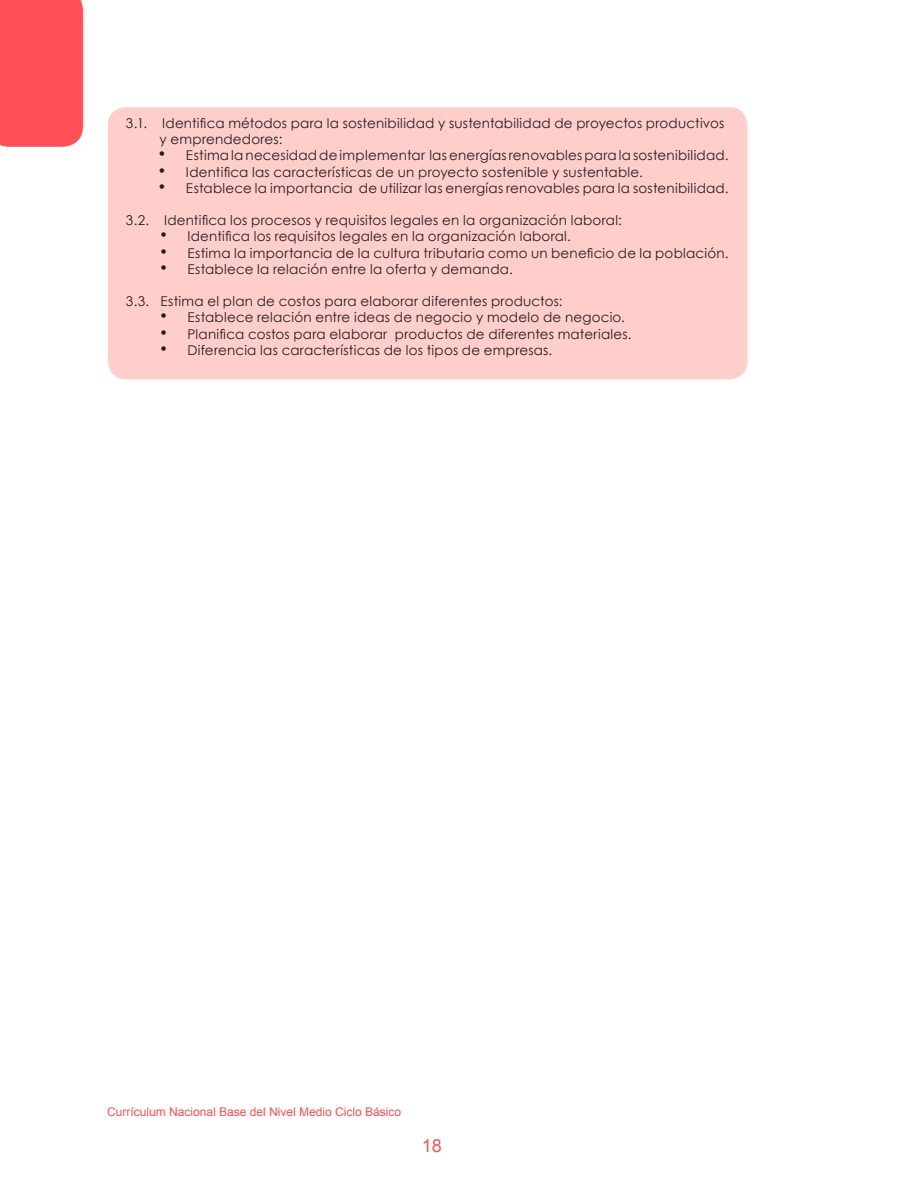
<style>
.page{position:relative;width:918px;height:1188px;background:#fff}
.page>*{position:absolute;margin:0;border:0;box-sizing:border-box;transform-origin:0 0}
.t1{font:18px "Arial";color:#ff5057}
.bloques_de_texto{font:13.5px/16.2px "Century Gothic";letter-spacing:.015em;color:#231f20}
.t2{font:12px "Arial";color:#ff5057}
.s1{font-family:"Arial";font-size:18px}
</style>
<div class="page">
<div style="left:0;top:0;width:83px;height:147px;background:#ff5057"></div>
<div style="left:108px;top:107px;width:639px;height:272px;background:#ffceca;border-radius:18px"></div>
<p class="bloques_de_texto" style="left:160px;top:115px;width:566px;text-indent:-34px">3.1. Identifica métodos para la sostenibilidad y sustentabilidad de proyectos productivos y emprendedores:</p>
<p class="bloques_de_texto" style="left:159px;top:147px;width:571px"><span class="s1">•</span> Estima la necesidad de implementar las energías renovables para la sostenibilidad.</p>
<p class="bloques_de_texto" style="left:159px;top:163px;width:485px"><span class="s1">•</span> Identifica las características de un proyecto sostenible y sustentable.</p>
<p class="bloques_de_texto" style="left:159px;top:180px;width:571px"><span class="s1">•</span> Establece la importancia de utilizar las energías renovables para la sostenibilidad.</p>
<p class="bloques_de_texto" style="left:126px;top:212px;width:497px">3.2. Identifica los procesos y requisitos legales en la organización laboral:</p>
<p class="bloques_de_texto" style="left:160px;top:228px;width:412px"><span class="s1">•</span> Identifica los requisitos legales en la organización laboral.</p>
<p class="bloques_de_texto" style="left:160px;top:244px;width:570px"><span class="s1">•</span> Estima la importancia de la cultura tributaria como un beneficio de la población.</p>
<p class="bloques_de_texto" style="left:160px;top:261px;width:354px"><span class="s1">•</span> Establece la relación entre la oferta y demanda.</p>
<p class="bloques_de_texto" style="left:126px;top:293px;width:438px">3.3. Estima el plan de costos para elaborar diferentes productos:</p>
<p class="bloques_de_texto" style="left:160px;top:309px;width:466px"><span class="s1">•</span> Establece relación entre ideas de negocio y modelo de negocio.</p>
<p class="bloques_de_texto" style="left:160px;top:325px;width:473px"><span class="s1">•</span> Planifica costos para elaborar productos de diferentes materiales.</p>
<p class="bloques_de_texto" style="left:160px;top:342px;width:393px"><span class="s1">•</span> Diferencia las características de los tipos de empresas.</p>
<p class="t2" style="left:107px;top:1104px;width:296px">Currículum Nacional Base del Nivel Medio Ciclo Básico</p>
<h1 class="t1" style="left:422px;top:1134px;width:22px">18</h1>
</div>
